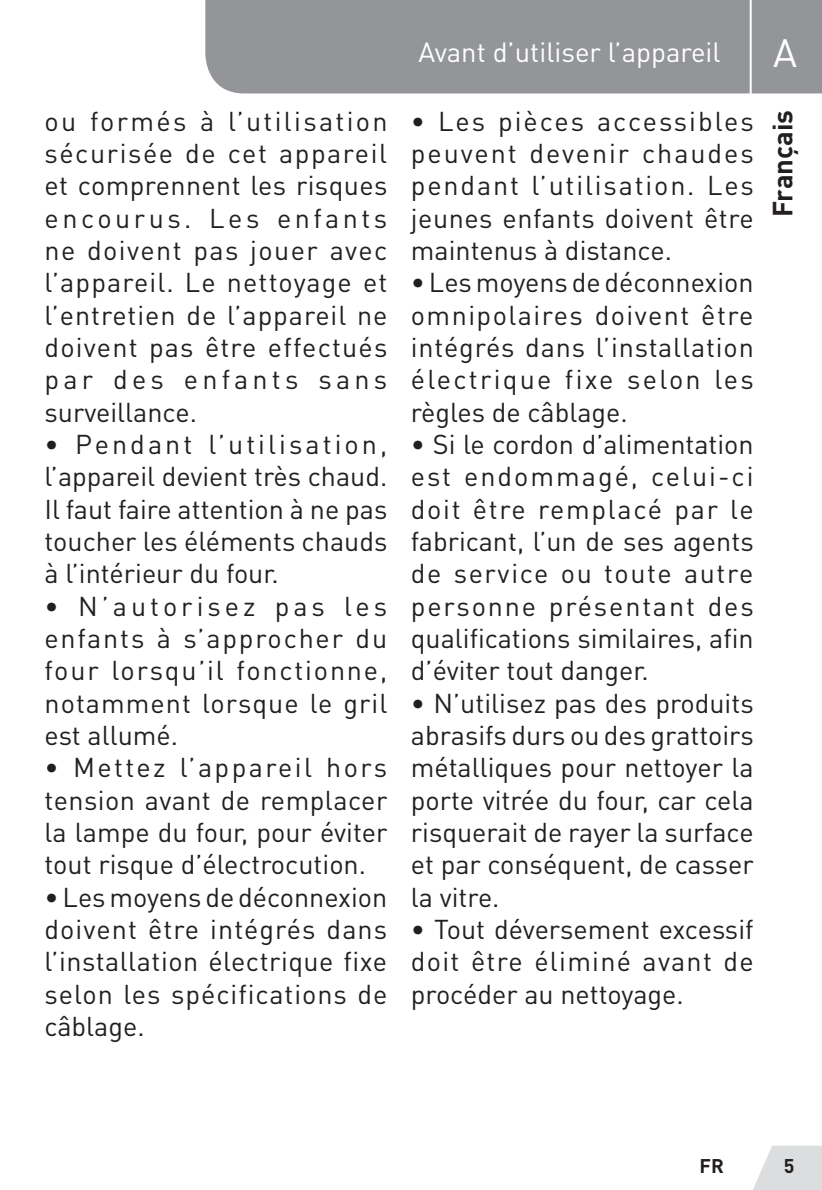
<style>
.page{position:relative;width:822px;height:1190px;background:#fff}
.page>*{position:absolute;margin:0;border:0;box-sizing:border-box;transform-origin:0 0}
.t1{font:39.2px "DIN Pro";color:#fff}
.TitreDroit{font:27.4px "DIN Pro";color:#fff}
.t2{font:700 27.4px "DIN Pro";color:#231f20}
.t3{font:27px/32.4px "DIN Pro";color:#231f20;text-align:justify}
.t4{font:700 19.6px "DIN Pro";color:#231f20}
</style>
<div class="page">
<svg style="left:753px;top:1146px;width:69px;height:44px;background:#e0e1e3"></svg>
<div style="left:205px;top:0;width:617px;height:93px;background:#939598"></div>
<hr style="left:750px;top:0;width:2px;height:104px;background:#fff">
<p class="t3" style="left:45px;top:104px;width:345px">ou formés à l’utilisation sécurisée de cet appareil et comprennent les risques encourus. Les enfants ne doivent pas jouer avec l’appareil. Le nettoyage et l’entretien de l’appareil ne doivent pas être effectués par des enfants sans surveillance.</p>
<p class="t3" style="left:45px;top:427px;width:344px">• Pendant l’utilisation, l’appareil devient très chaud.<br>Il faut faire attention à ne pas toucher les éléments chauds à l’intérieur du four.</p>
<p class="t3" style="left:45px;top:589px;width:344px">• N’autorisez pas les enfants à s’approcher du four lorsqu’il fonctionne, notamment lorsque le gril est allumé.</p>
<p class="t3" style="left:45px;top:750px;width:344px">• Mettez l’appareil hors tension avant de remplacer la lampe du four, pour éviter tout risque d’électrocution.</p>
<p class="t3" style="left:45px;top:880px;width:345px">• Les moyens de déconnexion doivent être intégrés dans l’installation électrique fixe selon les spécifications de câblage.</p>
<p class="TitreDroit" style="left:419px;top:34px;width:304px">Avant d’utiliser l’appareil</p>
<p class="t3" style="left:411px;top:104px;width:345px">• Les pièces accessibles peuvent devenir chaudes pendant l’utilisation. Les jeunes enfants doivent être maintenus à distance.</p>
<p class="t3" style="left:411px;top:265px;width:344px">• Les moyens de déconnexion omnipolaires doivent être intégrés dans l’installation électrique fixe selon les règles de câblage.</p>
<p class="t3" style="left:411px;top:427px;width:344px">• Si le cordon d’alimentation est endommagé, celui-ci doit être remplacé par le fabricant, l’un de ses agents de service ou toute autre personne présentant des qualifications similaires, afin d’éviter tout danger.</p>
<p class="t3" style="left:411px;top:686px;width:344px">• N’utilisez pas des produits abrasifs durs ou des grattoirs métalliques pour nettoyer la porte vitrée du four, car cela risquerait de rayer la surface et par conséquent, de casser la vitre.</p>
<p class="t3" style="left:411px;top:912px;width:344px">• Tout déversement excessif doit être éliminé avant de procéder au nettoyage.</p>
<p class="t1" style="left:773px;top:26px;width:25px">A</p>
<p class="t2" style="left:764px;top:217px;width:108px;rotate:-90deg">Français</p>
<p class="t4" style="left:700px;top:1152px;width:26px">FR</p>
<p class="t4" style="left:784px;top:1152px;width:12px">5</p>
</div>
